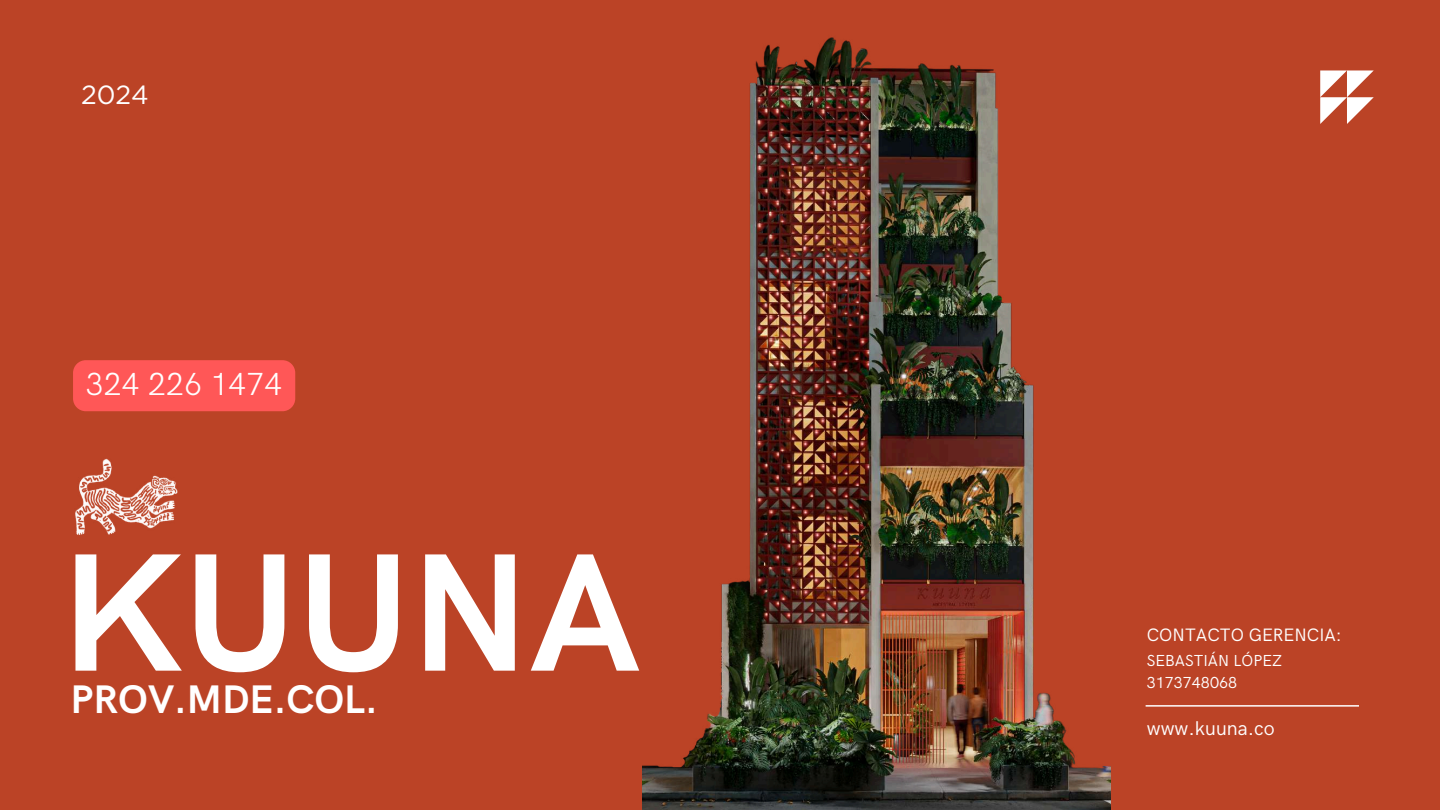
<style>
.page{position:relative;width:1440px;height:810px;background:#bb4326}
.page>*{position:absolute;margin:0;border:0;box-sizing:border-box;transform-origin:0 0}
.t1{font:700 168.5px "HK Grotesk";color:#fff}
.t2{font:700 40px "HK Grotesk";color:#fff}
.t3{font:300 32px "HK Grotesk";color:#fff}
.t4{font:26.3px "Gotham";color:#fff}
.t5{font:20px "HK Grotesk";color:#fff}
.t6{font:18px "HK Grotesk";color:#fff}
.t7{font:16px/21.8px "HK Grotesk";color:#fff}
</style>
<div class="page">
<hr style="left:1146px;top:705px;width:213px;height:2px;background:#fff">
<svg style="left:1320px;top:70px;width:53px;height:54px"></svg>
<img style="left:75px;top:458px;width:103px;height:77px">
<img style="left:642px;top:37px;width:468px;height:773px">
<div style="left:73px;top:360px;width:222px;height:51px;background:#ff5757;border-radius:13px"></div>
<h3 class="t4" style="left:81px;top:79px;width:69px">2024</h3>
<h3 class="t3" style="left:86px;top:366px;width:198px">324 226 1474</h3>
<h1 class="t1" style="left:61px;top:519px;width:581px">KUUNA</h1>
<h2 class="t2" style="left:71px;top:677px;width:309px">PROV.MDE.COL.</h2>
<p class="t6" style="left:1147px;top:625px;width:196px">CONTACTO GERENCIA:</p>
<p class="t7" style="left:1147px;top:650px;width:137px">SEBASTIÁN LÓPEZ<br>3173748068</p>
<p class="t5" style="left:1147px;top:717px;width:129px">www.kuuna.co</p>
</div>
